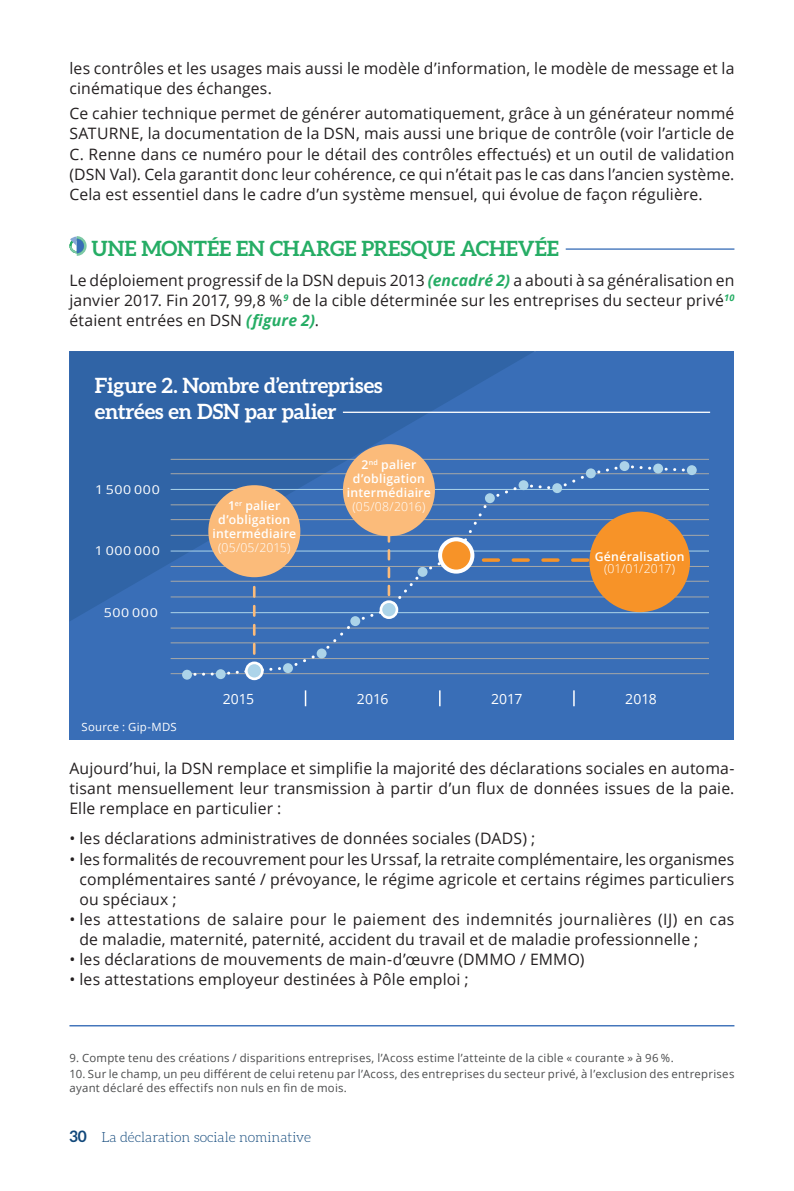
<style>
.page{position:relative;width:794px;height:1191px;background:#fff}
.page>*{position:absolute;margin:0;border:0;box-sizing:border-box;transform-origin:0 0}
.t1{font:700 21px/26.2px "Aleo";letter-spacing:-.005em;color:#fff}
.t2{font:700 21px "Aleo";letter-spacing:-.005em;color:#26ad65}
.t3{font:15.75px/20.1px "Open Sans";letter-spacing:.01em;color:#231f20;text-align:justify}
.t4{font:300 14px "Aleo";color:#11487b}
.t5{font:14px "Open Sans";color:#fff}
.t6{font:600 12.25px/14px "Open Sans";letter-spacing:.02em;color:#fff;text-align:center}
.t7{font:300 12.25px "Open Sans";color:#fff}
.t8{font:12.25px "Open Sans";letter-spacing:.045em;color:#fff;scale:1.16 1}
.t9{font:11.38px/13.7px "Open Sans";letter-spacing:.025em;color:#4b4c4d}
.t10{font:11.38px "Open Sans";letter-spacing:.02em;color:#fff}
.s1{font-weight:700;font-style:italic;color:#26ad65}
.s2{font-weight:700;font-size:15.75px}
</style>
<div class="page">
<hr style="left:566px;top:248px;width:168px;height:2px;background:#396eb7">
<svg style="left:69px;top:236px;width:18px;height:20px"></svg>
<div style="left:69px;top:351px;width:665px;height:389px;background:#396eb7"></div>
<svg style="left:70px;top:351px;width:465px;height:270px;fill:#3064a6"></svg>
<hr style="left:69px;top:1025px;width:665px;height:1px;background:#396eb7">
<hr style="left:343px;top:411px;width:367px;height:2px;background:#fff">
<hr style="left:171px;top:459px;width:538px;height:1px;background:#a7a8a7">
<hr style="left:171px;top:673px;width:538px;height:1px;background:#a7a8a7">
<hr style="left:171px;top:658px;width:538px;height:1px;background:#a7a8a7">
<hr style="left:171px;top:596px;width:538px;height:1px;background:#a7a8a7">
<hr style="left:171px;top:535px;width:538px;height:1px;background:#a7a8a7">
<hr style="left:171px;top:473px;width:538px;height:1px;background:#a7a8a7">
<hr style="left:171px;top:612px;width:538px;height:1px;background:#acd4e9">
<hr style="left:171px;top:550px;width:538px;height:1px;background:#acd4e9">
<hr style="left:171px;top:489px;width:538px;height:1px;background:#acd4e9">
<hr style="left:171px;top:642px;width:538px;height:1px;background:#a7a8a7">
<hr style="left:171px;top:581px;width:538px;height:1px;background:#a7a8a7">
<hr style="left:171px;top:519px;width:538px;height:1px;background:#a7a8a7">
<hr style="left:171px;top:628px;width:538px;height:1px;background:#a7a8a7">
<hr style="left:171px;top:566px;width:538px;height:1px;background:#a7a8a7">
<hr style="left:171px;top:504px;width:538px;height:1px;background:#a7a8a7">
<svg style="left:305px;top:690px;width:1px;height:16px"></svg>
<svg style="left:439px;top:690px;width:1px;height:16px"></svg>
<svg style="left:573px;top:690px;width:1px;height:16px"></svg>
<svg style="left:192px;top:672px;width:20px;height:4px"></svg>
<div style="left:182px;top:669px;width:10px;height:10px;background:#acd4e9;border-radius:50%"></div>
<div style="left:216px;top:669px;width:10px;height:10px;background:#acd4e9;border-radius:50%"></div>
<div style="left:245px;top:661px;width:19px;height:19px;border:3px solid #fff;border-radius:50%"></div>
<div style="left:687px;top:465px;width:10px;height:10px;background:#acd4e9;border-radius:50%"></div>
<div style="left:208px;top:485px;width:92px;height:92px;background:#fbbb7a;border-radius:50%"></div>
<div style="left:343px;top:444px;width:92px;height:92px;background:#fbbb7a;border-radius:50%"></div>
<svg style="left:221px;top:463px;width:465px;height:214px"></svg>
<div style="left:589px;top:511px;width:101px;height:101px;background:#f79328;border-radius:50%"></div>
<p class="t3" style="left:69px;top:58px;width:666px">les contrôles et les usages mais aussi le modèle d’information, le modèle de message et la cinématique des échanges.</p>
<p class="t3" style="left:69px;top:103px;width:666px">Ce cahier technique permet de générer automatiquement, grâce à un générateur nommé SATURNE, la documentation de la DSN, mais aussi une brique de contrôle (voir l’article de C. Renne dans ce numéro pour le détail des contrôles effectués) et un outil de validation (DSN Val). Cela garantit donc leur cohérence, ce qui n’était pas le cas dans l’ancien système.<br>Cela est essentiel dans le cadre d’un système mensuel, qui évolue de façon régulière.</p>
<h1 class="t2" style="left:91px;top:236px;width:469px">UNE MONTÉE EN CHARGE PRESQUE ACHEVÉE</h1>
<p class="t3" style="left:69px;top:270px;width:666px">Le déploiement progressif de la DSN depuis 2013 <span class="s1">(encadré 2)</span> a abouti à sa généralisation en janvier 2017. Fin 2017, 99,8 %<sup>9</sup> de la cible déterminée sur les entreprises du secteur privé<sup>10 </sup>étaient entrées en DSN <span class="s1">(figure 2)</span>.</p>
<h1 class="t1" style="left:95px;top:372px;width:289px">Figure 2. Nombre d’entreprises entrées en DSN par palier</h1>
<p class="t8" style="left:95px;top:481px;width:57px">1 500 000</p>
<p class="t8" style="left:95px;top:542px;width:58px">1 000 000</p>
<p class="t8" style="left:104px;top:604px;width:48px">500 000</p>
<p class="t6" style="left:212px;top:498px;width:85px">1<sup>er</sup> palier d’obligation intermédiaire</p>
<p class="t7" style="left:218px;top:539px;width:74px">(05/05/2015)</p>
<p class="t6" style="left:347px;top:457px;width:85px">2<sup>nd</sup> palier d’obligation intermédiaire</p>
<p class="t7" style="left:352px;top:498px;width:74px">(05/08/2016)</p>
<p class="t6" style="left:595px;top:549px;width:91px">Généralisation</p>
<p class="t7" style="left:604px;top:560px;width:73px">(01/01/2017)</p>
<p class="t10" style="left:81px;top:719px;width:97px">Source : Gip-MDS</p>
<p class="t5" style="left:223px;top:689px;width:33px">2015</p>
<p class="t5" style="left:357px;top:689px;width:33px">2016</p>
<p class="t5" style="left:491px;top:689px;width:33px">2017</p>
<p class="t5" style="left:625px;top:689px;width:33px">2018</p>
<p class="t3" style="left:69px;top:758px;width:666px">Aujourd’hui, la DSN remplace et simplifie la majorité des déclarations sociales en automa&shy;tisant mensuellement leur transmission à partir d’un flux de données issues de la paie.<br>Elle remplace en particulier :</p>
<p class="t3" style="left:69px;top:828px;width:467px">• les déclarations administratives de données sociales (DADS) ;</p>
<p class="t3" style="left:79px;top:848px;width:656px;text-indent:-10px">• les formalités de recouvrement pour les Urssaf, la retraite complémentaire, les organismes complémentaires santé / prévoyance, le régime agricole et certains régimes particuliers ou spéciaux ;</p>
<p class="t3" style="left:79px;top:908px;width:656px;text-indent:-10px">• les attestations de salaire pour le paiement des indemnités journalières (IJ) en cas de maladie, maternité, paternité, accident du travail et de maladie professionnelle ;</p>
<p class="t3" style="left:69px;top:949px;width:516px">• les déclarations de mouvements de main-d’œuvre (DMMO / EMMO)</p>
<p class="t3" style="left:69px;top:969px;width:401px">• les attestations employeur destinées à Pôle emploi ;</p>
<p class="t9" style="left:69px;top:1050px;width:606px">9. Compte tenu des créations / disparitions entreprises, l’Acoss estime l’atteinte de la cible « courante » à 96 %.</p>
<p class="t9" style="left:69px;top:1066px;width:666px">10. Sur le champ, un peu différent de celui retenu par l’Acoss, des entreprises du secteur privé, à l’exclusion des entreprises ayant déclaré des effectifs non nuls en fin de mois.</p>
<p class="t4" style="left:69px;top:1129px;width:243px"><span class="s2">30</span> La déclaration sociale nominative</p>
</div>
